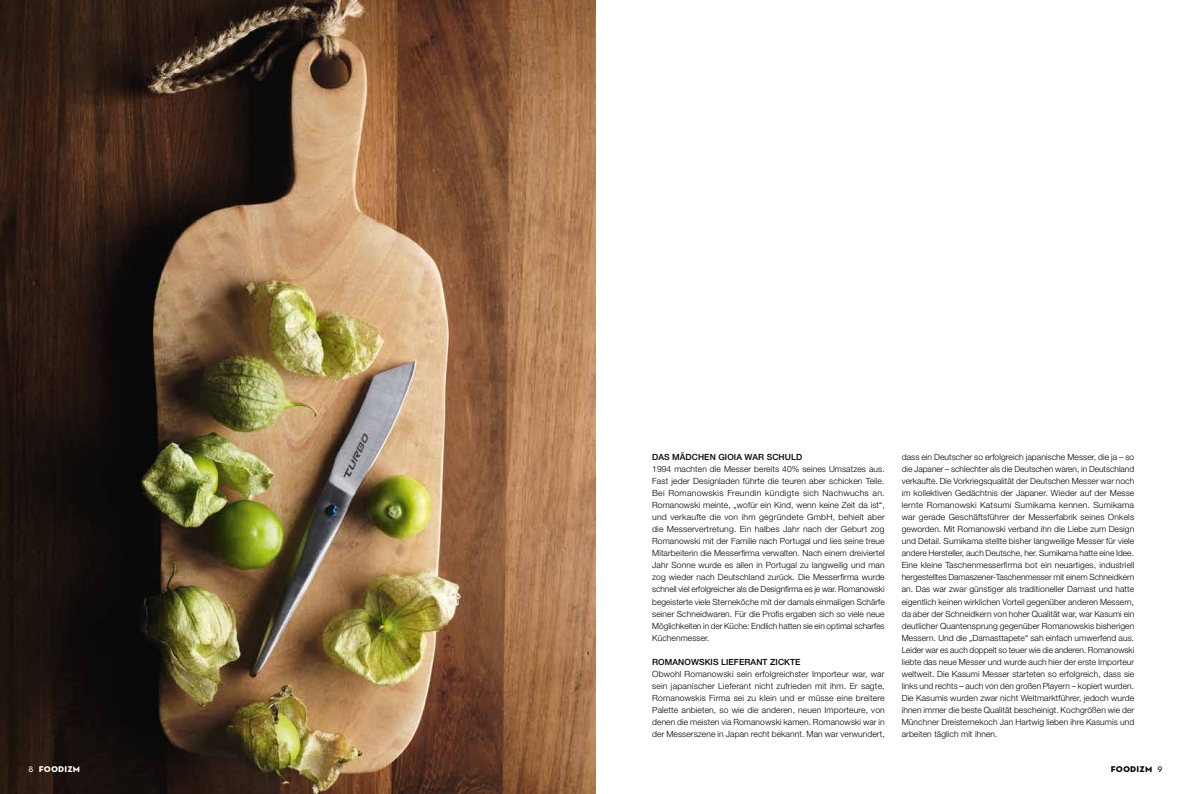
<style>
.page{position:relative;width:1191px;height:794px;background:#fff}
.page>*{position:absolute;margin:0;border:0;box-sizing:border-box;transform-origin:0 0}
.t1{font:700 11px "Neutraface Text";letter-spacing:.01em;color:#fff}
.t2{font:700 11px "Neutraface Text";letter-spacing:.01em;color:#000}
.t3{font:300 8.5px/12px "Helvetica Neue LT Std";letter-spacing:.01em;color:#000;text-align:justify}
.t4{font:500 8.5px "Helvetica Neue LT Std";letter-spacing:.01em;color:#000}
.s1{font-weight:400}
</style>
<div class="page">
<img style="left:0;top:0;width:595px;height:794px">
<p class="t4" style="left:652px;top:452px;width:150px">DAS MÄDCHEN GIOIA WAR SCHULD</p>
<p class="t3" style="left:652px;top:463px;width:234px">1994 machten die Messer bereits 40% seines Umsatzes aus.<br>Fast jeder Designladen führte die teuren aber schicken Teile.<br>Bei Romanowskis Freundin kündigte sich Nachwuchs an.<br>Romanowski meinte, „wofür ein Kind, wenn keine Zeit da ist“, und verkaufte die von ihm gegründete GmbH, behielt aber die Messervertretung. Ein halbes Jahr nach der Geburt zog Romanowski mit der Familie nach Portugal und lies seine treue Mitarbeiterin die Messerfirma verwalten. Nach einem dreiviertel Jahr Sonne wurde es allen in Portugal zu langweilig und man zog wieder nach Deutschland zurück. Die Messerfirma wurde schnell viel erfolgreicher als die Designfirma es je war. Romanowski begeisterte viele Sterneköche mit der damals einmaligen Schärfe seiner Schneidwaren. Für die Profis ergaben sich so viele neue Möglichkeiten in der Küche: Endlich hatten sie ein optimal scharfes Küchenmesser.</p>
<p class="t4" style="left:652px;top:656px;width:150px">ROMANOWSKIS LIEFERANT ZICKTE</p>
<p class="t3" style="left:652px;top:667px;width:234px">Obwohl Romanowski sein erfolgreichster Importeur war, war sein japanischer Lieferant nicht zufrieden mit ihm. Er sagte, Romanowskis Firma sei zu klein und er müsse eine breitere Palette anbieten, so wie die anderen, neuen Importeure, von denen die meisten via Romanowski kamen. Romanowski war in der Messerszene in Japan recht bekannt. Man war verwundert,</p>
<p class="t3" style="left:901px;top:451px;width:234px">dass ein Deutscher so erfolgreich japanische Messer, die ja – so die Japaner – schlechter als die Deutschen waren, in Deutschland verkaufte. Die Vorkriegsqualität der Deutschen Messer war noch im kollektiven Gedächtnis der Japaner. Wieder auf der Messe lernte Romanowski Katsumi Sumikama kennen. Sumikama war gerade Geschäftsführer der Messerfabrik seines Onkels geworden. Mit Romanowski verband ihn die Liebe zum Design und Detail. Sumikama stellte bisher langweilige Messer für viele andere Hersteller, auch Deutsche, her. Sumikama hatte eine Idee.<br>Eine kleine Taschenmesserfirma bot ein neuartiges, industriell hergestelltes Damaszener-Taschenmesser mit einem Schneidkern an. Das war zwar günstiger als traditioneller Damast und hatte eigentlich keinen wirklichen Vorteil gegenüber anderen Messern, da aber der Schneidkern von hoher Qualität war, war Kasumi ein deutlicher Quantensprung gegenüber Romanowskis bisherigen Messern. Und die „Damasttapete“ sah einfach umwerfend aus.<br>Leider war es auch doppelt so teuer wie die anderen. Romanowski liebte das neue Messer und wurde auch hier der erste Importeur weltweit. Die Kasumi Messer starteten so erfolgreich, dass sie links und rechts – auch von den großen Playern – kopiert wurden.<br>Die Kasumis wurden zwar nicht Weltmarktführer, jedoch wurde ihnen immer die beste Qualität bescheinigt. Kochgrößen wie der Münchner Dreisternekoch Jan Hartwig lieben ihre Kasumis und arbeiten täglich mit ihnen.</p>
<p class="t1" style="left:28px;top:761px;width:53px"><span class="s1">8</span> foodizm</p>
<p class="t2" style="left:1110px;top:761px;width:53px">foodizm <span class="s1">9</span></p>
</div>
